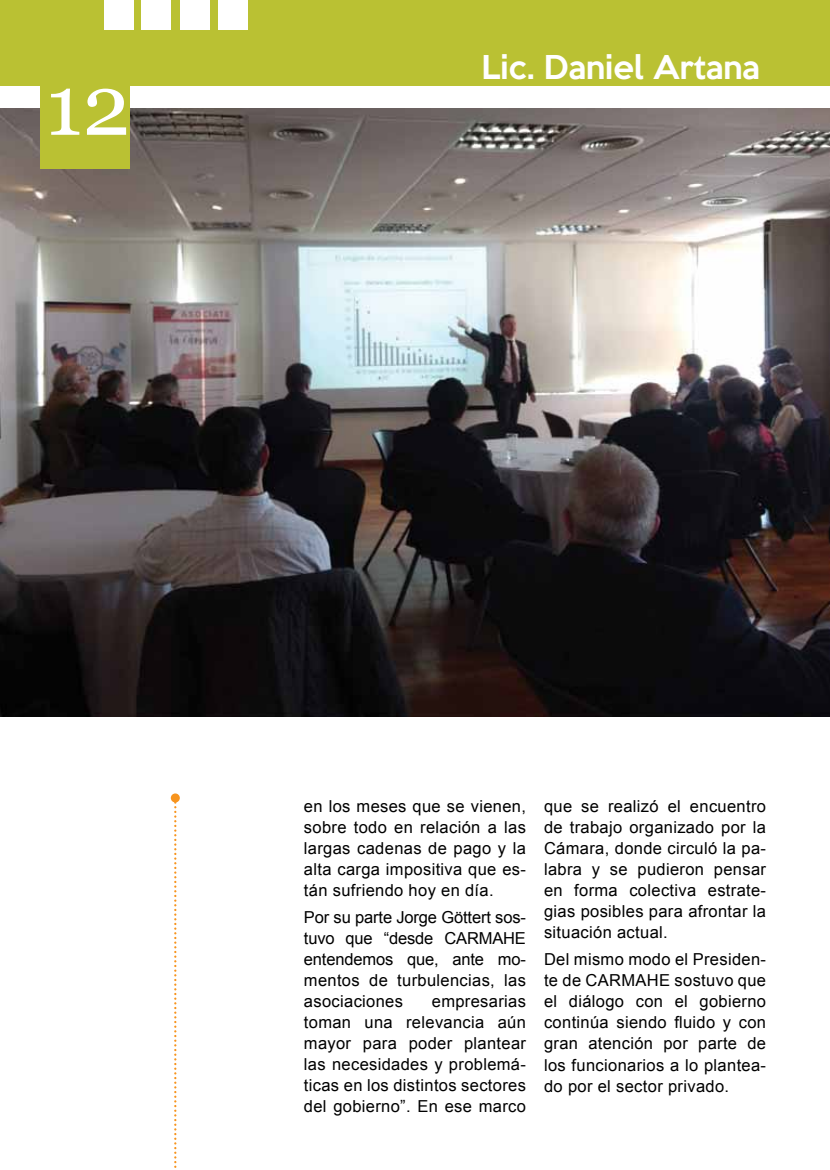
<style>
.page{position:relative;width:830px;height:1170px;background:#fff}
.page>*{position:absolute;margin:0;border:0;box-sizing:border-box;transform-origin:0 0}
.t1{font:85.5px "Georgia";color:#fff}
.t2{font:500 30px "Keep Calm";color:#fff}
.t3{font:16.5px/21px "Arial";letter-spacing:.02em;color:#000;text-align:justify}
</style>
<div class="page">
<img style="left:0;top:108px;width:829px;height:608px">
<svg style="left:174px;top:802px;width:2px;height:366px"></svg>
<div style="left:171px;top:793px;width:9px;height:9px;background:#f7941e;border-radius:50%"></div>
<div style="left:0;top:0;width:829px;height:85px;background:#bac133"></div>
<div style="left:104px;top:0;width:29px;height:30px;background:#fff"></div>
<div style="left:141px;top:0;width:30px;height:30px;background:#fff"></div>
<div style="left:180px;top:0;width:30px;height:30px;background:#fff"></div>
<div style="left:218px;top:0;width:29px;height:30px;background:#fff"></div>
<div style="left:40px;top:66px;width:90px;height:102px;background:#bac133"></div>
<h1 class="t1" style="left:46px;top:43px;width:86px">12</h1>
<h2 class="t2" style="left:481px;top:41px;width:280px">Lic. Daniel Artana</h2>
<p class="t3" style="left:304px;top:795px;width:223px">en los meses que se vienen, sobre todo en relación a las largas cadenas de pago y la alta carga impositiva que es&shy;tán sufriendo hoy en día.</p>
<p class="t3" style="left:304px;top:907px;width:223px">Por su parte Jorge Göttert sos&shy;tuvo que “desde CARMAHE entendemos que, ante mo&shy;mentos de turbulencias, las asociaciones</p>
<p class="t3" style="left:304px;top:991px;width:223px;text-indent:128px">empresarias toman una relevancia aún mayor para poder plantear las necesidades y problemá&shy;ticas en los distintos sectores del gobierno”. En ese marco</p>
<p class="t3" style="left:543px;top:795px;width:223px">que se realizó el encuentro de trabajo organizado por la Cámara, donde circuló la pa&shy;labra y se pudieron pensar en forma colectiva estrate&shy;gias posibles para afrontar la situación actual.</p>
<p class="t3" style="left:543px;top:949px;width:223px">Del mismo modo el Presiden&shy;te de CARMAHE sostuvo que el diálogo con el gobierno continúa siendo fluido y con gran atención por parte de los funcionarios a lo plantea&shy;do por el sector privado.</p>
</div>
